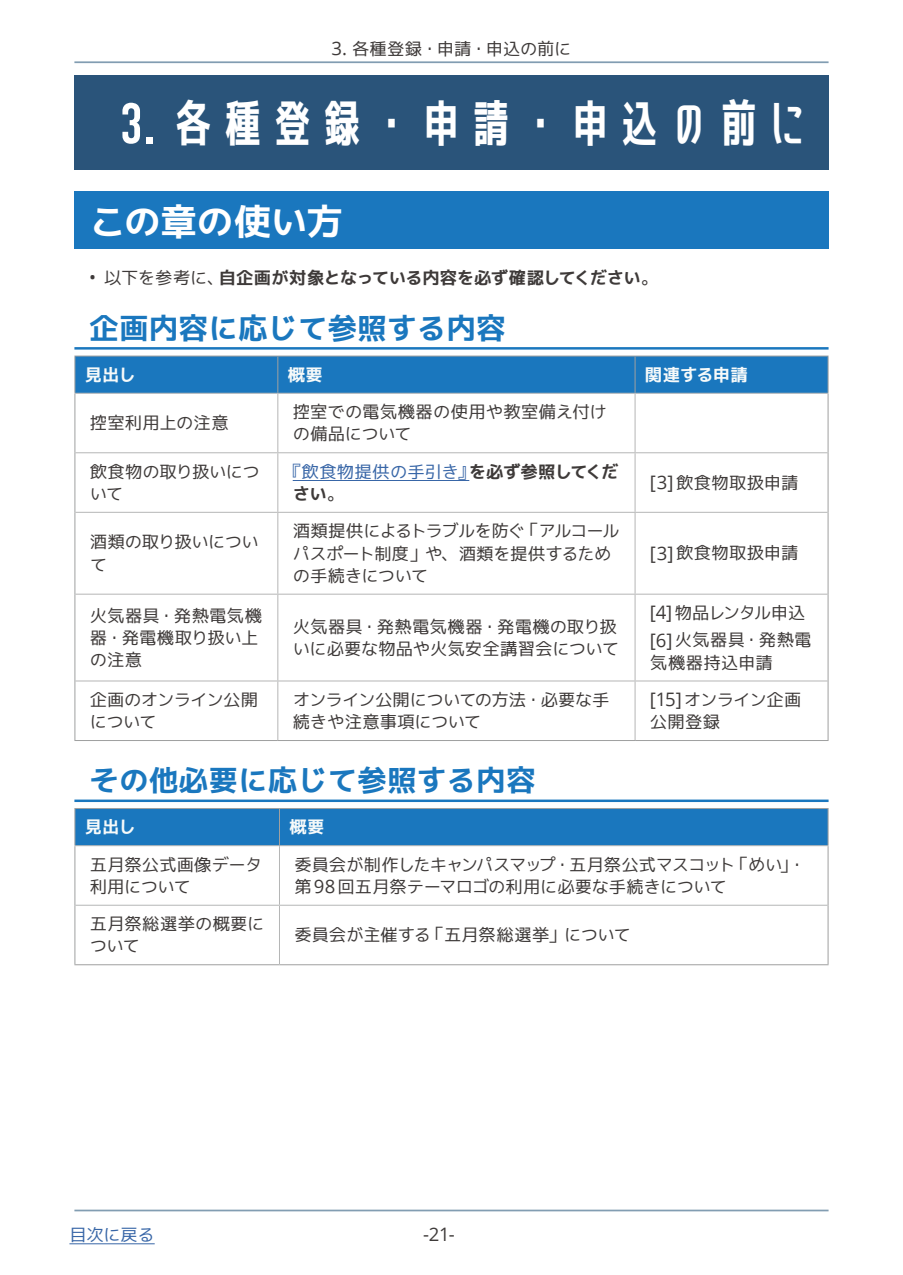
<style>
.page{position:relative;width:903px;height:1275px;background:#fff}
.page>*{position:absolute;margin:0;border:0;box-sizing:border-box;transform-origin:0 0}
.t1{font:57.05px "DIN Condensed";color:#fff}
.t2{font:49.52px "Senobi Gothic Bold";color:#fff}
.t3{font:37.27px "mplus 2 p bold";letter-spacing:-.025em;color:#fff}
.t4{font:29.75px "mplus 2 p bold";color:#1a77be}
.t5{font:18.55px "Open Sans";color:#3e3a39}
.t6{font:17.32px/22.4px "mplus 2 p regular";letter-spacing:-.015em;color:#3e3a39}
.t7{font:17.32px/22.4px "mplus 2 p regular";letter-spacing:.005em;color:#3e3a39}
.t8{font:17.32px "mplus 2 p regular";letter-spacing:.01em;color:#3e3a39}
.t9{font:17.32px/22.4px "mplus 2 p regular";letter-spacing:-.04em;color:#3e3a39}
.t10{font:17.32px "mplus 2 p bold";letter-spacing:-.03em;color:#3e3a39}
.t11{font:17.32px "mplus 2 p regular";color:#3866a7}
.t12{font:17.32px "mplus 2 p bold";letter-spacing:-.01em;color:#f6fafa}
.t13{font:17.32px/22.4px "mplus 2 p regular";letter-spacing:-.045em;color:#3e3a39}
.t14{font:17.32px "mplus 2 p regular";letter-spacing:.015em;color:#3e3a39}
.s1{font-family:"Open Sans";font-size:18.55px}
.s2{font-family:"mplus 2 p regular"}
</style>
<div class="page">
<hr style="left:74px;top:61px;width:754px;height:2px;background:#829db2">
<hr style="left:74px;top:1210px;width:754px;height:1px;background:#829db2">
<hr style="left:69px;top:1243px;width:86px;height:1px;background:#3866a7">
<div style="left:74px;top:75px;width:754px;height:94px;background:#2a547a"></div>
<div style="left:74px;top:192px;width:754px;height:57px;background:#1a77be"></div>
<hr style="left:74px;top:347px;width:754px;height:3px;background:#1a77be">
<hr style="left:74px;top:799px;width:754px;height:3px;background:#1a77be">
<div style="left:75px;top:357px;width:752px;height:36px;background:#1a77be"></div>
<hr style="left:277px;top:357px;width:1px;height:36px;background:#9fa0a0">
<hr style="left:634px;top:357px;width:1px;height:36px;background:#9fa0a0">
<hr style="left:74px;top:394px;width:1px;height:59px;background:#9fa0a0">
<hr style="left:827px;top:394px;width:1px;height:59px;background:#9fa0a0">
<hr style="left:74px;top:453px;width:1px;height:59px;background:#9fa0a0">
<hr style="left:827px;top:453px;width:1px;height:59px;background:#9fa0a0">
<hr style="left:74px;top:512px;width:1px;height:82px;background:#9fa0a0">
<hr style="left:827px;top:512px;width:1px;height:82px;background:#9fa0a0">
<hr style="left:74px;top:594px;width:1px;height:87px;background:#9fa0a0">
<hr style="left:827px;top:594px;width:1px;height:87px;background:#9fa0a0">
<hr style="left:74px;top:681px;width:1px;height:59px;background:#9fa0a0">
<hr style="left:827px;top:681px;width:1px;height:59px;background:#9fa0a0">
<hr style="left:74px;top:740px;width:204px;height:1px;background:#9fa0a0">
<hr style="left:278px;top:740px;width:357px;height:1px;background:#9fa0a0">
<hr style="left:635px;top:740px;width:193px;height:1px;background:#9fa0a0">
<hr style="left:277px;top:394px;width:1px;height:58px;background:#b5b6b6">
<hr style="left:634px;top:394px;width:1px;height:58px;background:#b5b6b6">
<hr style="left:75px;top:452px;width:203px;height:1px;background:#b5b6b6">
<hr style="left:278px;top:452px;width:357px;height:1px;background:#b5b6b6">
<hr style="left:277px;top:453px;width:1px;height:59px;background:#b5b6b6">
<hr style="left:634px;top:453px;width:1px;height:59px;background:#b5b6b6">
<hr style="left:75px;top:512px;width:203px;height:1px;background:#b5b6b6">
<hr style="left:278px;top:512px;width:357px;height:1px;background:#b5b6b6">
<hr style="left:277px;top:513px;width:1px;height:81px;background:#b5b6b6">
<hr style="left:635px;top:512px;width:192px;height:1px;background:#b5b6b6">
<hr style="left:634px;top:513px;width:1px;height:81px;background:#b5b6b6">
<hr style="left:75px;top:594px;width:203px;height:1px;background:#b5b6b6">
<hr style="left:278px;top:594px;width:357px;height:1px;background:#b5b6b6">
<hr style="left:277px;top:595px;width:1px;height:85px;background:#b5b6b6">
<hr style="left:635px;top:594px;width:192px;height:1px;background:#b5b6b6">
<hr style="left:634px;top:595px;width:1px;height:85px;background:#b5b6b6">
<hr style="left:75px;top:680px;width:203px;height:1px;background:#b5b6b6">
<hr style="left:278px;top:680px;width:357px;height:1px;background:#b5b6b6">
<hr style="left:277px;top:681px;width:1px;height:59px;background:#b5b6b6">
<hr style="left:635px;top:680px;width:192px;height:1px;background:#b5b6b6">
<hr style="left:634px;top:681px;width:1px;height:59px;background:#b5b6b6">
<hr style="left:74px;top:356px;width:204px;height:1px;background:#9fa0a0">
<hr style="left:278px;top:356px;width:357px;height:1px;background:#9fa0a0">
<hr style="left:635px;top:356px;width:193px;height:1px;background:#9fa0a0">
<hr style="left:74px;top:357px;width:1px;height:36px;background:#9fa0a0">
<hr style="left:827px;top:357px;width:1px;height:36px;background:#9fa0a0">
<hr style="left:74px;top:393px;width:204px;height:1px;background:#b5b6b6">
<hr style="left:278px;top:393px;width:357px;height:1px;background:#b5b6b6">
<hr style="left:635px;top:393px;width:193px;height:1px;background:#b5b6b6">
<hr style="left:635px;top:452px;width:192px;height:1px;background:#b5b6b6">
<hr style="left:293px;top:480px;width:176px;height:1px;background:#3866a7">
<div style="left:75px;top:809px;width:752px;height:36px;background:#1a77be"></div>
<hr style="left:279px;top:809px;width:1px;height:36px;background:#9fa0a0">
<hr style="left:74px;top:846px;width:1px;height:59px;background:#9fa0a0">
<hr style="left:827px;top:846px;width:1px;height:59px;background:#9fa0a0">
<hr style="left:74px;top:905px;width:1px;height:59px;background:#9fa0a0">
<hr style="left:827px;top:905px;width:1px;height:59px;background:#9fa0a0">
<hr style="left:74px;top:964px;width:205px;height:1px;background:#9fa0a0">
<hr style="left:279px;top:964px;width:549px;height:1px;background:#9fa0a0">
<hr style="left:279px;top:846px;width:1px;height:59px;background:#b5b6b6">
<hr style="left:75px;top:905px;width:204px;height:1px;background:#b5b6b6">
<hr style="left:279px;top:905px;width:548px;height:1px;background:#b5b6b6">
<hr style="left:279px;top:906px;width:1px;height:58px;background:#b5b6b6">
<hr style="left:74px;top:808px;width:205px;height:1px;background:#9fa0a0">
<hr style="left:279px;top:808px;width:549px;height:1px;background:#9fa0a0">
<hr style="left:74px;top:809px;width:1px;height:36px;background:#9fa0a0">
<hr style="left:827px;top:809px;width:1px;height:36px;background:#9fa0a0">
<hr style="left:74px;top:845px;width:205px;height:1px;background:#b5b6b6">
<hr style="left:279px;top:845px;width:549px;height:1px;background:#b5b6b6">
<h1 class="t1" style="left:119px;top:92px;width:37px">3.</h1>
<p class="t6" style="left:331px;top:37px;width:241px"><span class="s1">3.</span> 各種登録・申請・申込の前に</p>
<h2 class="t2" style="left:168px;top:87px;width:646px">各種登録・申請・申込の前に</h2>
<h3 class="t3" style="left:89px;top:195px;width:256px">この章の使い方</h3>
<p class="t10" style="left:219px;top:265px;width:441px">自企画が対象となっている内容を必ず確認してください<span class="s2">。</span></p>
<p class="t6" style="left:89px;top:266px;width:137px"><span class="s1">•</span> 以下を参考に、</p>
<h3 class="t4" style="left:89px;top:307px;width:418px">企画内容に応じて参照する内容</h3>
<p class="t12" style="left:85px;top:362px;width:52px">見出し</p>
<p class="t8" style="left:90px;top:411px;width:140px">控室利用上の注意</p>
<p class="t12" style="left:288px;top:362px;width:37px">概要</p>
<p class="t8" style="left:293px;top:399px;width:316px">控室での電気機器の使用や教室備え付け</p>
<p class="t6" style="left:293px;top:423px;width:120px">の備品について</p>
<p class="t6" style="left:90px;top:460px;width:171px">飲食物の取り扱いについて</p>
<p class="t10" style="left:469px;top:459px;width:151px">を必ず参照してくだ</p>
<p class="t11" style="left:284px;top:459px;width:192px">『飲食物提供の手引き』</p>
<p class="t10" style="left:293px;top:481px;width:53px">さい<span class="s2">。</span></p>
<p class="t9" style="left:90px;top:531px;width:170px">酒類の取り扱いについて</p>
<p class="t9" style="left:293px;top:520px;width:320px">酒類提供によるトラブルを防ぐ<br>パスポート制度」や、酒類を提供するための手続きについて</p>
<p class="t6" style="left:521px;top:520px;width:100px">「アルコール</p>
<p class="t7" style="left:90px;top:604px;width:174px">火気器具・発熱電気機器・発電機取り扱い上の注意</p>
<p class="t7" style="left:293px;top:615px;width:328px">火気器具・発熱電気機器・発電機の取り扱いに必要な物品や火気安全講習会について</p>
<p class="t12" style="left:645px;top:362px;width:104px">関連する申請</p>
<p class="t8" style="left:650px;top:470px;width:150px"><span class="s1">[ ]3</span> 飲食物取扱申請</p>
<p class="t8" style="left:650px;top:541px;width:150px"><span class="s1">]3[</span> 飲食物取扱申請</p>
<p class="t6" style="left:650px;top:599px;width:163px;line-height:27.3px"><span class="s1">]4[</span> 物品レンタル申込<br><span class="s1">]6[</span> 火気器具・発熱電</p>
<p class="t14" style="left:650px;top:650px;width:124px">気機器持込申請</p>
<p class="t13" style="left:90px;top:688px;width:170px">企画のオンライン公開について</p>
<p class="t6" style="left:293px;top:688px;width:318px">オンライン公開についての方法・必要な手続きや注意事項について</p>
<p class="t6" style="left:650px;top:688px;width:153px"><span class="s1">[15]</span>オンライン企画公開登録</p>
<h3 class="t4" style="left:89px;top:759px;width:448px">その他必要に応じて参照する内容</h3>
<p class="t12" style="left:289px;top:815px;width:37px">概要</p>
<p class="t12" style="left:85px;top:815px;width:52px">見出し</p>
<p class="t6" style="left:90px;top:853px;width:174px">五月祭公式画像データ利用について</p>
<p class="t6" style="left:780px;top:853px;width:28px">・「</p>
<p class="t6" style="left:294px;top:853px;width:443px">委員会が制作したキャンパスマップ・五月祭公式マスコット第<span class="s1">98</span>回五月祭テーマロゴの利用に必要な手続きについて</p>
<p class="t6" style="left:731px;top:853px;width:53px">「めい</p>
<p class="t8" style="left:90px;top:911px;width:176px">五月祭総選挙の概要に</p>
<p class="t6" style="left:90px;top:935px;width:52px">ついて</p>
<p class="t6" style="left:427px;top:924px;width:206px">「五月祭総選挙」について</p>
<p class="t6" style="left:294px;top:924px;width:138px">委員会が主催する</p>
<p class="t11" style="left:69px;top:1222px;width:87px">目次に戻る</p>
<p class="t5" style="left:423px;top:1222px;width:33px">-21-</p>
</div>
